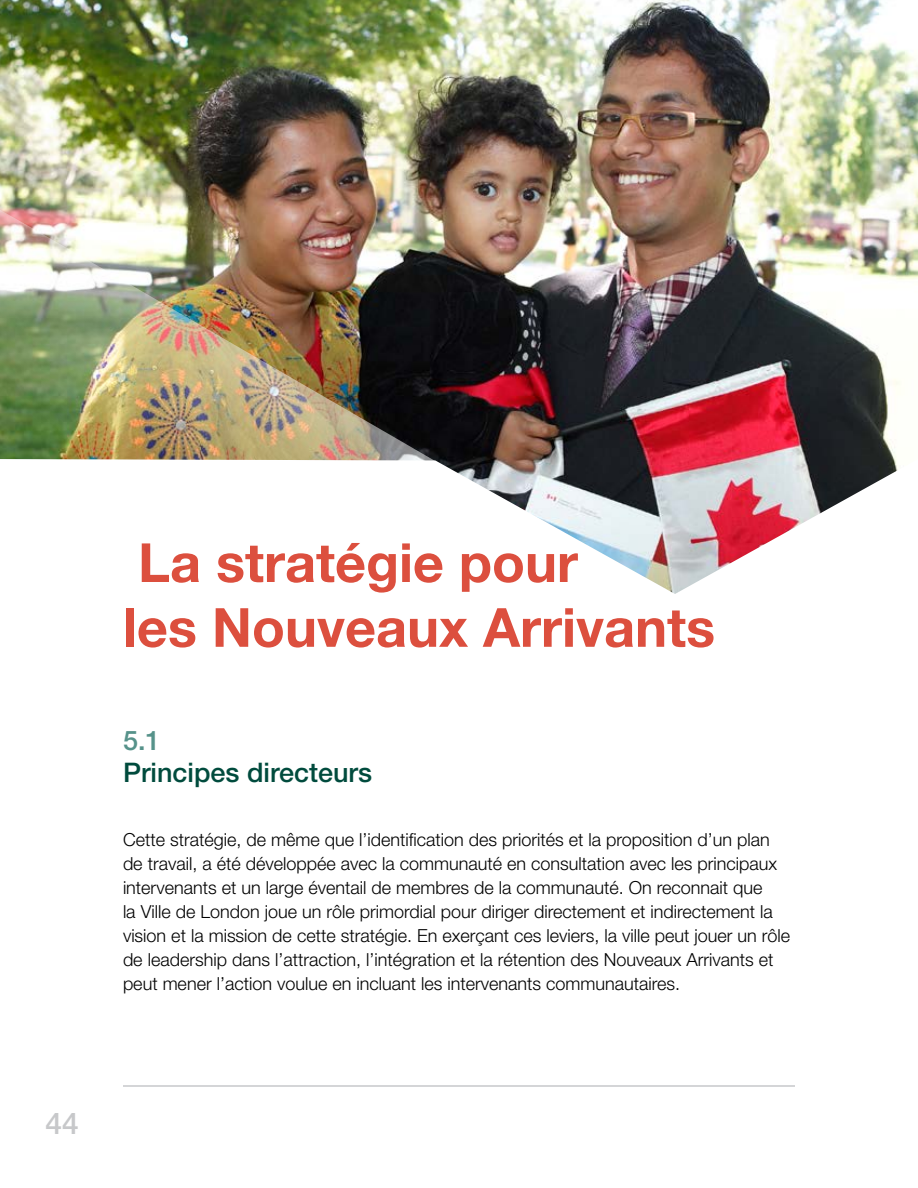
<style>
.page{position:relative;width:918px;height:1188px;background:#fff}
.page>*{position:absolute;margin:0;border:0;box-sizing:border-box;transform-origin:0 0}
.t1{font:700 54px "Helvetica Neue";color:#dc4f3e}
.t2{font:500 30px "Helvetica Neue";color:#c7c8ca}
.t3{font:500 27px "Helvetica Neue";color:#004b3d}
.t4{font:500 27px "Helvetica Neue";color:#56928a}
.t5{font:300 18px/24px "Helvetica Neue";color:#000}
</style>
<div class="page">
<hr style="left:123px;top:1085px;width:672px;height:2px;background:#c7c8ca">
<img style="left:0;top:0;width:918px;height:594px">
<img style="left:0;top:202px;width:446px;height:265px">
<p class="t1" style="left:138px;top:529px;width:441px">La stratégie pour</p>
<h1 class="t1" style="left:123px;top:594px;width:594px">les Nouveaux Arrivants</h1>
<p class="t4" style="left:123px;top:724px;width:39px">5.1</p>
<h2 class="t3" style="left:123px;top:757px;width:251px">Principes directeurs</h2>
<p class="t5" style="left:123px;top:827px;width:669px">Cette stratégie, de même que l’identifcation des priorités et la proposition d’un plan de travail, a été développée avec la communauté en consultation avec les principaux intervenants et un large éventail de membres de la communauté. On reconnait que<br>la Ville de London joue un rôle primordial pour diriger directement et indirectement la vision et la mission de cette stratégie. En exerçant ces leviers, la ville peut jouer un rôle de leadership dans l’attraction, l’intégration et la rétention des Nouveaux Arrivants et peut mener l’action voulue en incluant les intervenants communautaires.</p>
<p class="t2" style="left:46px;top:1105px;width:35px">44</p>
</div>
